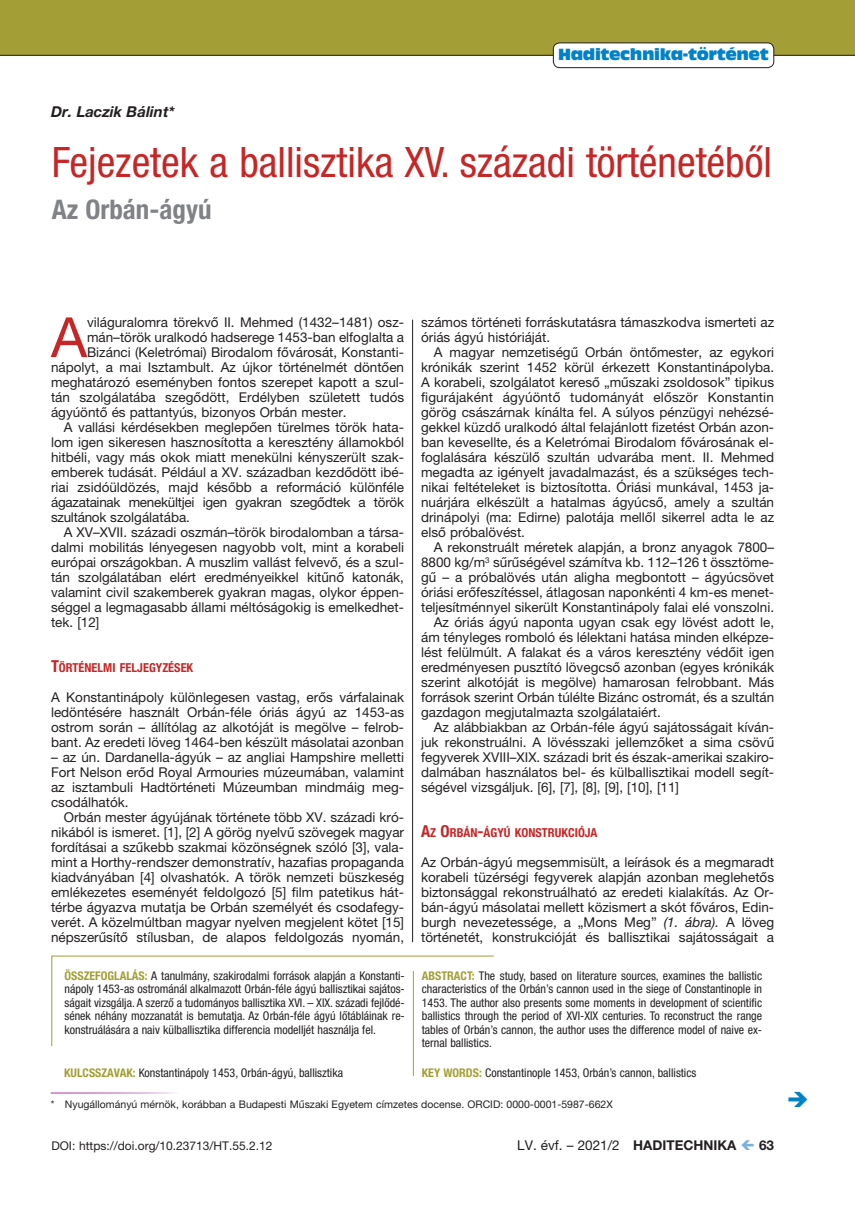
<style>
.page{position:relative;width:855px;height:1212px;background:#fff}
.page>*{position:absolute;margin:0;border:0;box-sizing:border-box;transform-origin:0 0}
.t1{font:55.5px "Helvetica Neue LT Pro";color:#c62626}
.t2{font:condensed 42px "Helvetica Neue LT Pro";color:#c62626}
.t3{font:700 condensed 27px "Helvetica Neue LT Pro";color:#808285}
.t4{font:15px "Antique Olive Compact";letter-spacing:-.02em;color:#0082c8}
.t5{font:italic 700 15px "Helvetica Neue LT Pro";color:#231f20}
.t6{font:13.5px/15px "Helvetica Neue LT Pro";color:#231f20;text-align:justify}
.t7{font:13.5px "Helvetica Neue LT Pro";letter-spacing:-.02em;color:#231f20}
.t8{font:700 13.5px "Helvetica Neue LT Pro";color:#231f20}
.t9{font:700 condensed 12.3px "Helvetica Neue LT Pro";color:#c62626}
.t10{font:condensed 12px/13.5px "Helvetica Neue LT Pro";color:#231f20;text-align:justify}
.t11{font:12px "Helvetica Neue LT Pro";color:#231f20}
.t12{font:10.5px "Helvetica Neue LT Pro";color:#231f20}
.s1{font-size:16.5px}
.s2{font-style:italic}
.s3{font-weight:700;color:#a39f36}
.s4{font-weight:700}
</style>
<div class="page">
<hr style="left:413px;top:971px;width:1px;height:105px;background:#a39f36">
<svg style="left:51px;top:955px;width:443px;height:92px"></svg>
<div style="left:0;top:0;width:855px;height:55px;background:#a39f36"></div>
<hr style="left:0;top:55px;width:855px;height:1px;background:#231f20">
<div style="left:553px;top:43px;width:220px;height:25px;background:#fff;border-radius:6px"></div>
<div style="left:553px;top:43px;width:221px;height:25px;border:1px solid #231f20;border-radius:6px"></div>
<hr style="left:412px;top:320px;width:1px;height:622px;background:#231f20">
<p class="t4" style="left:558px;top:44px;width:212px">Haditechnika-történet</p>
<p class="t5" style="left:51px;top:102px;width:125px">Dr. Laczik Bálint*</p>
<h2 class="t2" style="left:52px;top:138px;width:721px">Fejezetek a ballisztika XV. századi történetéből</h2>
<h3 class="t3" style="left:52px;top:193px;width:161px">Az Orbán-ágyú</h3>
<h1 class="t1" style="left:51px;top:304px;width:37px">A</h1>
<p class="t6" style="left:87px;top:315px;width:318px">világuralomra törekvő II. Mehmed (1432–1481) osz-</p>
<p class="t6" style="left:87px;top:330px;width:318px">mán–török uralkodó hadserege 1453-ban elfoglalta a</p>
<p class="t6" style="left:87px;top:345px;width:318px">Bizánci (Keletrómai) Birodalom fővárosát, Konstanti-</p>
<p class="t6" style="left:51px;top:360px;width:354px">nápolyt, a mai Isztambult. Az újkor történelmét döntően</p>
<p class="t6" style="left:51px;top:375px;width:354px">meghatározó eseményben fontos szerepet kapott a szul-</p>
<p class="t6" style="left:51px;top:390px;width:355px">tán szolgálatába szegődött, Erdélyben született tudós</p>
<p class="t6" style="left:51px;top:405px;width:297px">ágyúöntő és pattantyús, bizonyos Orbán mester.</p>
<p class="t6" style="left:64px;top:420px;width:342px">A vallási kérdésekben meglepően türelmes török hata-</p>
<p class="t6" style="left:51px;top:435px;width:354px">lom igen sikeresen hasznosította a keresztény államokból</p>
<p class="t6" style="left:51px;top:450px;width:354px">hitbéli, vagy más okok miatt menekülni kényszerült szak-</p>
<p class="t6" style="left:51px;top:465px;width:354px">emberek tudását. Például a XV. században kezdődött ibé-</p>
<p class="t6" style="left:51px;top:480px;width:354px">riai zsidóüldözés, majd később a reformáció különféle</p>
<p class="t7" style="left:51px;top:494px;width:354px">ágazatainak menekültjei igen gyakran szegődtek a török</p>
<p class="t6" style="left:51px;top:510px;width:140px">szultánok szolgálatába.</p>
<p class="t6" style="left:64px;top:525px;width:342px">A XV–XVII. századi oszmán–török birodalomban a társa-</p>
<p class="t6" style="left:51px;top:540px;width:354px">dalmi mobilitás lényegesen nagyobb volt, mint a korabeli</p>
<p class="t6" style="left:51px;top:555px;width:354px">európai országokban. A muszlim vallást felvevő, és a szul-</p>
<p class="t6" style="left:51px;top:570px;width:354px">tán szolgálatában elért eredményeikkel kitűnő katonák,</p>
<p class="t6" style="left:51px;top:585px;width:354px">valamint civil szakemberek gyakran magas, olykor éppen-</p>
<p class="t6" style="left:51px;top:600px;width:354px">séggel a legmagasabb állami méltóságokig is emelkedhet-</p>
<p class="t6" style="left:51px;top:615px;width:50px">tek. [12]</p>
<p class="t9" style="left:51px;top:660px;width:144px"><span class="s1">T</span>ÖRTÉNELMI FELJEGYZÉSEK</p>
<p class="t6" style="left:51px;top:690px;width:354px">A Konstantinápoly különlegesen vastag, erős várfalainak ledöntésére használt Orbán-féle óriás ágyú az 1453-as ostrom során – állítólag az alkotóját is megölve – felrob&shy;bant. Az eredeti löveg 1464-ben készült másolatai azonban</p>
<p class="t6" style="left:51px;top:750px;width:354px">– az ún. Dardanella-ágyúk – az angliai Hampshire melletti Fort Nelson erőd Royal Armouries múzeumában, valamint az isztambuli Hadtörténeti Múzeumban mindmáig meg&shy;csodálhatók.</p>
<p class="t6" style="left:51px;top:810px;width:354px;text-indent:13px">Orbán mester ágyújának története több XV. századi kró&shy;nikából is ismeret. [1], [2] A görög nyelvű szövegek magyar fordításai a szűkebb szakmai közönségnek szóló [3], vala&shy;mint a Horthy-rendszer demonstratív, hazafias propaganda kiadványában [4] olvashatók. A török nemzeti büszkeség emlékezetes eseményét feldolgozó [5] film patetikus hát&shy;térbe ágyazva mutatja be Orbán személyét és csodafegy&shy;verét. A közelmúltban magyar nyelven megjelent kötet [15] népszerűsítő stílusban, de alapos feldolgozás nyomán,</p>
<p class="t6" style="left:421px;top:315px;width:354px">számos történeti forráskutatásra támaszkodva ismerteti az óriás ágyú históriáját.</p>
<p class="t6" style="left:421px;top:345px;width:354px;text-indent:13px">A magyar nemzetiségű Orbán öntőmester, az egykori krónikák szerint 1452 körül érkezett Konstantinápolyba.<br>A korabeli, szolgálatot kereső „műszaki zsoldosok” tipikus figurájaként ágyúöntő tudományát először Konstantin görög császárnak kínálta fel. A súlyos pénzügyi nehézsé&shy;gekkel küzdő uralkodó által felajánlott fizetést Orbán azon&shy;ban kevesellte, és a Keletrómai Birodalom fővárosának el&shy;foglalására készülő szultán udvarába ment. II. Mehmed megadta az igényelt javadalmazást, és a szükséges tech&shy;nikai feltételeket is biztosította. Óriási munkával, 1453 ja&shy;nuárjára elkészült a hatalmas ágyúcső, amely a szultán drinápolyi (ma: Edirne) palotája mellől sikerrel adta le az első próbalövést.</p>
<p class="t6" style="left:434px;top:540px;width:342px">A rekonstruált méretek alapján, a bronz anyagok 7800–</p>
<p class="t6" style="left:421px;top:555px;width:354px">8800 kg/m<sup>3</sup> sűrűségével számítva kb. 112–126 t össztöme-</p>
<p class="t6" style="left:421px;top:570px;width:354px">gű – a próbalövés után aligha megbontott – ágyúcsövet</p>
<p class="t6" style="left:421px;top:585px;width:354px">óriási erőfeszítéssel, átlagosan naponkénti 4 km-es menet-</p>
<p class="t6" style="left:421px;top:600px;width:354px">teljesítménnyel sikerült Konstantinápoly falai elé vonszolni.</p>
<p class="t6" style="left:434px;top:615px;width:342px">Az óriás ágyú naponta ugyan csak egy lövést adott le,</p>
<p class="t6" style="left:421px;top:630px;width:354px">ám tényleges romboló és lélektani hatása minden elképze-</p>
<p class="t6" style="left:421px;top:645px;width:354px">lést felülmúlt. A falakat és a város keresztény védőit igen</p>
<p class="t6" style="left:421px;top:660px;width:354px">eredményesen pusztító lövegcső azonban (egyes krónikák</p>
<p class="t6" style="left:421px;top:675px;width:354px">szerint alkotóját is megölve) hamarosan felrobbant. Más</p>
<p class="t6" style="left:421px;top:690px;width:354px">források szerint Orbán túlélte Bizánc ostromát, és a szultán</p>
<p class="t6" style="left:421px;top:705px;width:241px">gazdagon megjutalmazta szolgálataiért.</p>
<p class="t6" style="left:434px;top:720px;width:342px">Az alábbiakban az Orbán-féle ágyú sajátosságait kíván-</p>
<p class="t6" style="left:421px;top:735px;width:354px">juk rekonstruálni. A lövésszaki jellemzőket a sima csövű</p>
<p class="t6" style="left:421px;top:750px;width:354px">fegyverek XVIII–XIX. századi brit és észak-amerikai szakiro-</p>
<p class="t6" style="left:421px;top:765px;width:354px">dalmában használatos bel- és külballisztikai modell segít-</p>
<p class="t6" style="left:421px;top:780px;width:259px">ségével vizsgáljuk. [6], [7], [8], [9], [10], [11]</p>
<p class="t9" style="left:421px;top:825px;width:178px"><span class="s1">A</span>Z <span class="s1">O</span>RBÁN<span class="s1">-</span>ÁGYÚ KONSTRUKCIÓJA</p>
<p class="t6" style="left:421px;top:855px;width:354px">Az Orbán-ágyú megsemmisült, a leírások és a megmaradt korabeli tüzérségi fegyverek alapján azonban meglehetős biztonsággal rekonstruálható az eredeti kialakítás. Az Or&shy;bán-ágyú másolatai mellett közismert a skót főváros, Edin&shy;burgh nevezetessége, a „Mons Meg” <span class="s2">(1. ábra).</span> A löveg történetét, konstrukcióját és ballisztikai sajátosságait a</p>
<p class="t10" style="left:65px;top:968px;width:342px"><span class="s3">ÖSSZEFOGLALÁS:</span> A tanulmány, szakirodalmi források alapján a Konstanti&shy;nápoly 1453-as ostrománál alkalmazott Orbán-féle ágyú ballisztikai sajátos&shy;ságait vizsgálja. A szerző a tudományos ballisztika XVI. – XIX. századi fejlődé&shy;sének néhány mozzanatát is bemutatja. Az Orbán-féle ágyú lőtábláinak re&shy;konstruálására a naiv külballisztika differencia modelljét használja fel.</p>
<p class="t10" style="left:422px;top:968px;width:342px"><span class="s3">ABSTRACT:</span> The study, based on literature sources, examines the ballistic characteristics of the Orbán’s cannon used in the siege of Constantinople in 1453. The author also presents some moments in development of scientific ballistics through the period of XVI-XIX centuries. To reconstruct the range tables of Orbán’s cannon, the author uses the difference model of naive ex&shy;ternal ballistics.</p>
<p class="t10" style="left:64px;top:1066px;width:280px"><span class="s3">KULCSSZAVAK:</span> Konstantinápoly 1453, Orbán-ágyú, ballisztika</p>
<p class="t10" style="left:422px;top:1066px;width:276px"><span class="s3">KEY WORDS:</span> Constantinople 1453, Orbán’s cannon, ballistics</p>
<p class="t12" style="left:51px;top:1097px;width:563px">* Nyugállományú mérnök, korábban a Budapesti Műszaki Egyetem címzetes docense. ORCID: 0000-0001-5987-662X</p>
<p class="t11" style="left:51px;top:1139px;width:223px">DOI: https://doi.org/10.23713/HT.55.2.12</p>
<p class="t6" style="left:517px;top:1137px;width:221px">LV. évf. – 2021/2 <span class="s4">HADITECHNIKA</span></p>
<p class="t8" style="left:759px;top:1137px;width:17px">63</p>
</div>
